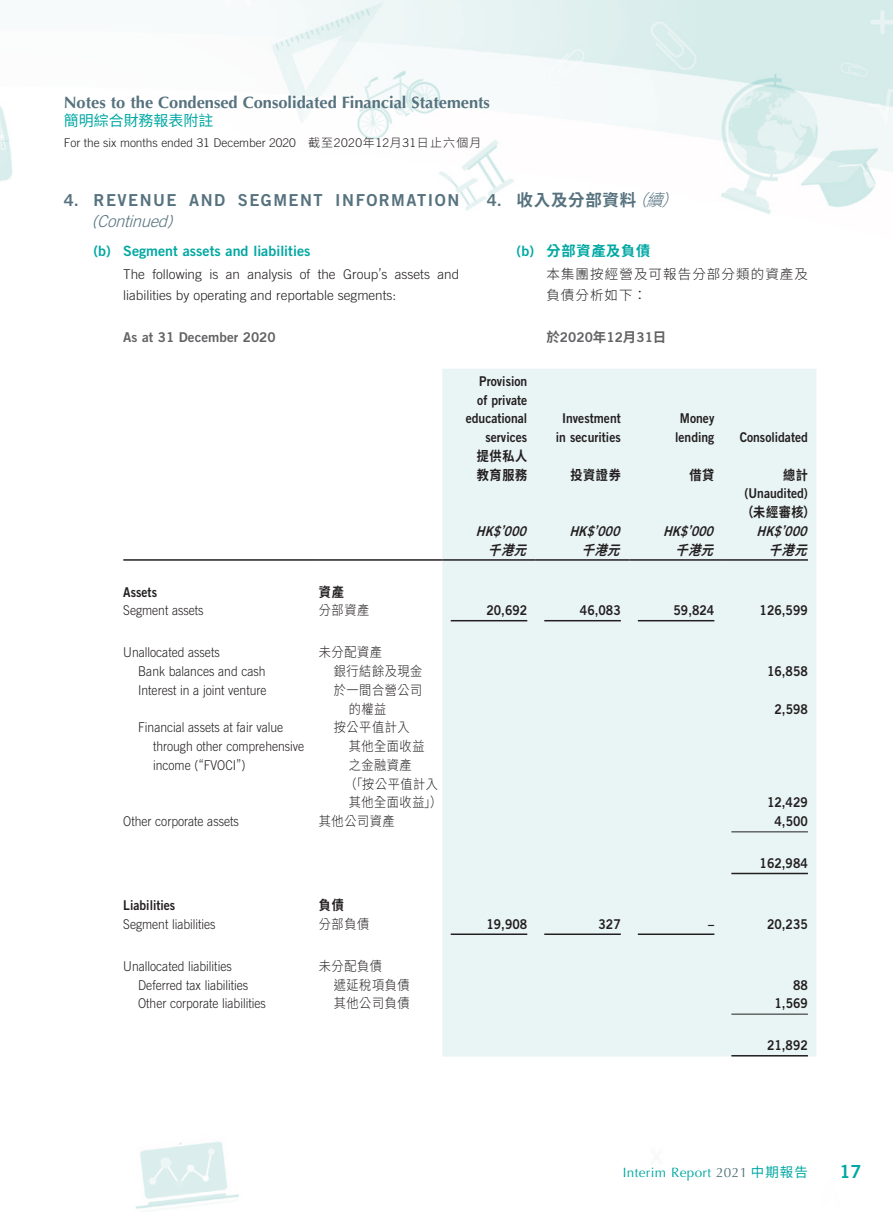
<style>
.page{position:relative;width:893px;height:1212px;background:#fff}
.page>*{position:absolute;margin:0;border:0;box-sizing:border-box;transform-origin:0 0}
.t1{font:18px "Trade Gothic LT Std Bd 2";color:#00a8a3}
.t2{font:700 16.5px "Optima LT Std";color:#55727e}
.Heading_1{font:16.5px/21px "Trade Gothic LT Std Bd 2";letter-spacing:.09em;color:#55727e}
.C_Heading_1{font:700 16.5px "Source Han Sans TC";letter-spacing:.04em;color:#55727e}
.t3{font:15px "Source Han Sans TC";color:#00a8a3}
.Heading_2{font:14.25px "Trade Gothic LT Std Bd 2";color:#00a8a3}
.C_Heading_2{font:700 14.25px "Source Han Sans TC";letter-spacing:.05em;color:#00a8a3}
.Body_Text{font:300 13.5px/18.8px "Trade Gothic LT Std";color:#231f20;scale:.9 1}
.Body_Text-2{font:13.5px "Trade Gothic LT Std Bd 2";color:#231f20;scale:.9 1}
.Body_Text-3{font:300 13.5px/21px "Trade Gothic LT Std";color:#231f20}
.Body_Text-4{font:300 13.5px/18.8px "Source Han Sans TC";letter-spacing:.05em;color:#231f20;scale:.9 1}
.Body_Text-5{font:italic 13.5px "Trade Gothic LT Std Bd 2";color:#231f20;scale:.9 1}
.Body_Text-6{font:700 13.5px "Source Han Sans TC";letter-spacing:.05em;color:#231f20;scale:.9 1}
.C_Body_Text{font:300 13.5px/21px "Source Han Sans TC";letter-spacing:.08em;color:#231f20}
.t4{font:13.5px "Optima LT Std";letter-spacing:.03em;color:#00a8a3}
.Heading_3{font:13.5px "Trade Gothic LT Std Bd 2";color:#636366}
.C_Heading_3{font:13.5px "Trade Gothic LT Std Bd 2";color:#636366}
.Body_Text-7{font:italic 700 13.5px "Source Han Sans TC";color:#231f20;scale:.9 1}
.t5{font:300 12px "Trade Gothic LT Std";letter-spacing:-.005em;color:#231f20}
.s1{font-family:"Source Han Sans TC"}
.s2{font-family:"Trade Gothic LT Std";font-weight:300;font-style:italic}
.s3{font-family:"Trade Gothic LT Std Bd 2";font-weight:400}
.s4{font-weight:300;font-style:italic}
.s5{font-family:"Source Han Sans TC";font-weight:700}
.s6{color:#55727e}
</style>
<div class="page">
<img style="left:0;top:0;width:893px;height:1212px">
<div style="left:442px;top:369px;width:374px;height:687px;background:#e9f4f4"></div>
<hr style="left:123px;top:559px;width:196px;height:2px;background:#231f20">
<hr style="left:319px;top:559px;width:123px;height:2px;background:#231f20">
<hr style="left:442px;top:559px;width:94px;height:2px;background:#231f20">
<hr style="left:536px;top:559px;width:93px;height:2px;background:#231f20">
<hr style="left:629px;top:559px;width:94px;height:2px;background:#231f20">
<hr style="left:723px;top:559px;width:85px;height:2px;background:#231f20">
<hr style="left:451px;top:620px;width:76px;height:1px;background:#231f20">
<hr style="left:544px;top:620px;width:77px;height:1px;background:#231f20">
<hr style="left:638px;top:620px;width:76px;height:1px;background:#231f20">
<hr style="left:731px;top:831px;width:77px;height:1px;background:#231f20">
<hr style="left:731px;top:873px;width:77px;height:1px;background:#231f20">
<hr style="left:451px;top:933px;width:76px;height:2px;background:#231f20">
<hr style="left:544px;top:933px;width:77px;height:2px;background:#231f20">
<hr style="left:638px;top:933px;width:76px;height:2px;background:#231f20">
<hr style="left:731px;top:1014px;width:77px;height:1px;background:#231f20">
<hr style="left:731px;top:1055px;width:77px;height:1px;background:#231f20">
<p class="t2" style="left:64px;top:93px;width:428px">Notes to the Condensed Consolidated Financial Statements</p>
<p class="t3" style="left:64px;top:112px;width:151px">簡明綜合財務報表附註</p>
<p class="t5" style="left:64px;top:135px;width:419px">For the six months ended 31 December 2020 <span class="s1">截至</span>2020<span class="s1">年</span>12<span class="s1">月</span>31<span class="s1">日止六個月</span></p>
<p class="Heading_1" style="left:92px;top:189px;width:369px;text-indent:-28px">4. REVENUE AND SEGMENT INFORMATION <span class="s2">(Continued)</span></p>
<p class="Heading_2" style="left:94px;top:242px;width:218px">(b) Segment assets and liabilities</p>
<p class="Body_Text-3" style="left:123px;top:263px;width:337px">The following is an analysis of the Group’s assets and liabilities by operating and reportable segments:</p>
<p class="Heading_3" style="left:123px;top:329px;width:154px">As at 31 December 2020</p>
<p class="C_Heading_1" style="left:487px;top:191px;width:206px"><span class="s3">4.</span> 收入及分部資料<span class="s4">（續）</span></p>
<p class="C_Heading_2" style="left:517px;top:242px;width:135px"><span class="s3">(b)</span> 分部資產及負債</p>
<p class="C_Body_Text" style="left:546px;top:264px;width:263px">本集團按經營及可報告分部分類的資產及負債分析如下：</p>
<p class="C_Heading_3" style="left:546px;top:329px;width:122px"><span class="s5">於</span>2020<span class="s5">年</span>12<span class="s5">月</span>31<span class="s5">日</span></p>
<p class="Body_Text-2" style="left:479px;top:373px;width:55px">Provision</p>
<p class="Body_Text-2" style="left:477px;top:391px;width:57px">of private</p>
<p class="Body_Text-2" style="left:466px;top:410px;width:70px">educational</p>
<p class="Body_Text-2" style="left:485px;top:429px;width:48px">services</p>
<p class="Body_Text-2" style="left:562px;top:410px;width:67px">Investment</p>
<p class="Body_Text-2" style="left:556px;top:429px;width:74px">in securities</p>
<p class="Body_Text-2" style="left:680px;top:410px;width:40px">Money</p>
<p class="Body_Text-2" style="left:675px;top:429px;width:45px">lending</p>
<p class="Body_Text-2" style="left:740px;top:429px;width:77px">Consolidated</p>
<p class="Body_Text-6" style="left:477px;top:448px;width:58px">提供私人</p>
<p class="Body_Text-6" style="left:477px;top:467px;width:58px">教育服務</p>
<p class="Body_Text-6" style="left:570px;top:467px;width:58px">投資證券</p>
<p class="Body_Text-6" style="left:689px;top:467px;width:29px">借貸</p>
<p class="Body_Text-6" style="left:783px;top:467px;width:29px">總計</p>
<p class="Body_Text-2" style="left:744px;top:485px;width:72px">(Unaudited)</p>
<p class="Body_Text-6" style="left:742px;top:504px;width:83px">（未經審核）</p>
<p class="Body_Text-5" style="left:476px;top:523px;width:62px">HK$’000</p>
<p class="Body_Text-5" style="left:569px;top:523px;width:62px">HK$’000</p>
<p class="Body_Text-5" style="left:663px;top:523px;width:62px">HK$’000</p>
<p class="Body_Text-5" style="left:757px;top:523px;width:62px">HK$’000</p>
<p class="Body_Text-7" style="left:488px;top:542px;width:55px">千港元</p>
<p class="Body_Text-7" style="left:582px;top:542px;width:55px">千港元</p>
<p class="Body_Text-7" style="left:675px;top:542px;width:55px">千港元</p>
<p class="Body_Text-7" style="left:769px;top:542px;width:55px">千港元</p>
<p class="Body_Text-2" style="left:123px;top:583px;width:39px">Assets</p>
<p class="Body_Text-6" style="left:319px;top:584px;width:29px">資產</p>
<p class="Body_Text" style="left:123px;top:601px;width:91px">Segment assets</p>
<p class="Body_Text-4" style="left:319px;top:601px;width:57px">分部資產</p>
<p class="Body_Text-2" style="left:486px;top:602px;width:47px">20,692</p>
<p class="Body_Text-2" style="left:580px;top:602px;width:47px">46,083</p>
<p class="Body_Text-2" style="left:673px;top:602px;width:47px">59,824</p>
<p class="Body_Text-2" style="left:760px;top:602px;width:55px">126,599</p>
<p class="Body_Text" style="left:123px;top:643px;width:109px">Unallocated assets</p>
<p class="Body_Text-4" style="left:319px;top:643px;width:72px">未分配資產</p>
<p class="Body_Text" style="left:138px;top:662px;width:143px">Bank balances and cash</p>
<p class="Body_Text-4" style="left:334px;top:662px;width:100px">銀行結餘及現金</p>
<p class="Body_Text-2" style="left:767px;top:663px;width:47px">16,858</p>
<p class="Body_Text" style="left:138px;top:680px;width:144px">Interest in a joint venture</p>
<p class="Body_Text-4" style="left:349px;top:681px;width:83px;text-indent:-15px">於一間合營公司的權益</p>
<p class="Body_Text-2" style="left:774px;top:700px;width:39px">2,598</p>
<p class="Body_Text" style="left:153px;top:718px;width:170px;text-indent:-15px">Financial assets at fair value through other comprehensive income (“FVOCI”)</p>
<p class="Body_Text-4" style="left:334px;top:718px;width:86px">按公平值計入</p>
<p class="Body_Text-4" style="left:349px;top:737px;width:86px">其他全面收益</p>
<p class="Body_Text-4" style="left:349px;top:756px;width:72px">之金融資產</p>
<p class="Body_Text-4" style="left:345px;top:774px;width:105px">（「按公平值計入</p>
<p class="Body_Text-4" style="left:349px;top:793px;width:105px">其他全面收益」）</p>
<p class="Body_Text-2" style="left:767px;top:794px;width:47px">12,429</p>
<p class="Body_Text" style="left:123px;top:812px;width:130px">Other corporate assets</p>
<p class="Body_Text-4" style="left:319px;top:812px;width:86px">其他公司資產</p>
<p class="Body_Text-2" style="left:774px;top:813px;width:39px">4,500</p>
<p class="Body_Text-2" style="left:760px;top:855px;width:55px">162,984</p>
<p class="Body_Text-2" style="left:123px;top:897px;width:59px">Liabilities</p>
<p class="Body_Text-6" style="left:319px;top:897px;width:29px">負債</p>
<p class="Body_Text" style="left:123px;top:914px;width:104px">Segment liabilities</p>
<p class="Body_Text-4" style="left:319px;top:915px;width:57px">分部負債</p>
<p class="Body_Text-2" style="left:486px;top:916px;width:47px">19,908</p>
<p class="Body_Text-2" style="left:599px;top:916px;width:26px">327</p>
<p class="Body_Text-2" style="left:708px;top:916px;width:8px">–</p>
<p class="Body_Text-2" style="left:767px;top:916px;width:47px">20,235</p>
<p class="Body_Text" style="left:123px;top:956px;width:122px">Unallocated liabilities</p>
<p class="Body_Text-4" style="left:319px;top:957px;width:72px">未分配負債</p>
<p class="Body_Text" style="left:138px;top:975px;width:124px">Deferred tax liabilities</p>
<p class="Body_Text-4" style="left:334px;top:975px;width:86px">遞延稅項負債</p>
<p class="Body_Text-2" style="left:793px;top:976px;width:18px">88</p>
<p class="Body_Text" style="left:138px;top:994px;width:143px">Other corporate liabilities</p>
<p class="Body_Text-4" style="left:334px;top:994px;width:86px">其他公司負債</p>
<p class="Body_Text-2" style="left:774px;top:995px;width:39px">1,569</p>
<p class="Body_Text-2" style="left:767px;top:1037px;width:47px">21,892</p>
<p class="t4" style="left:623px;top:1165px;width:187px">Interim Report <span class="s6">2021</span> <span class="s1">中期報告</span></p>
<h1 class="t1" style="left:839px;top:1160px;width:24px">17</h1>
</div>
